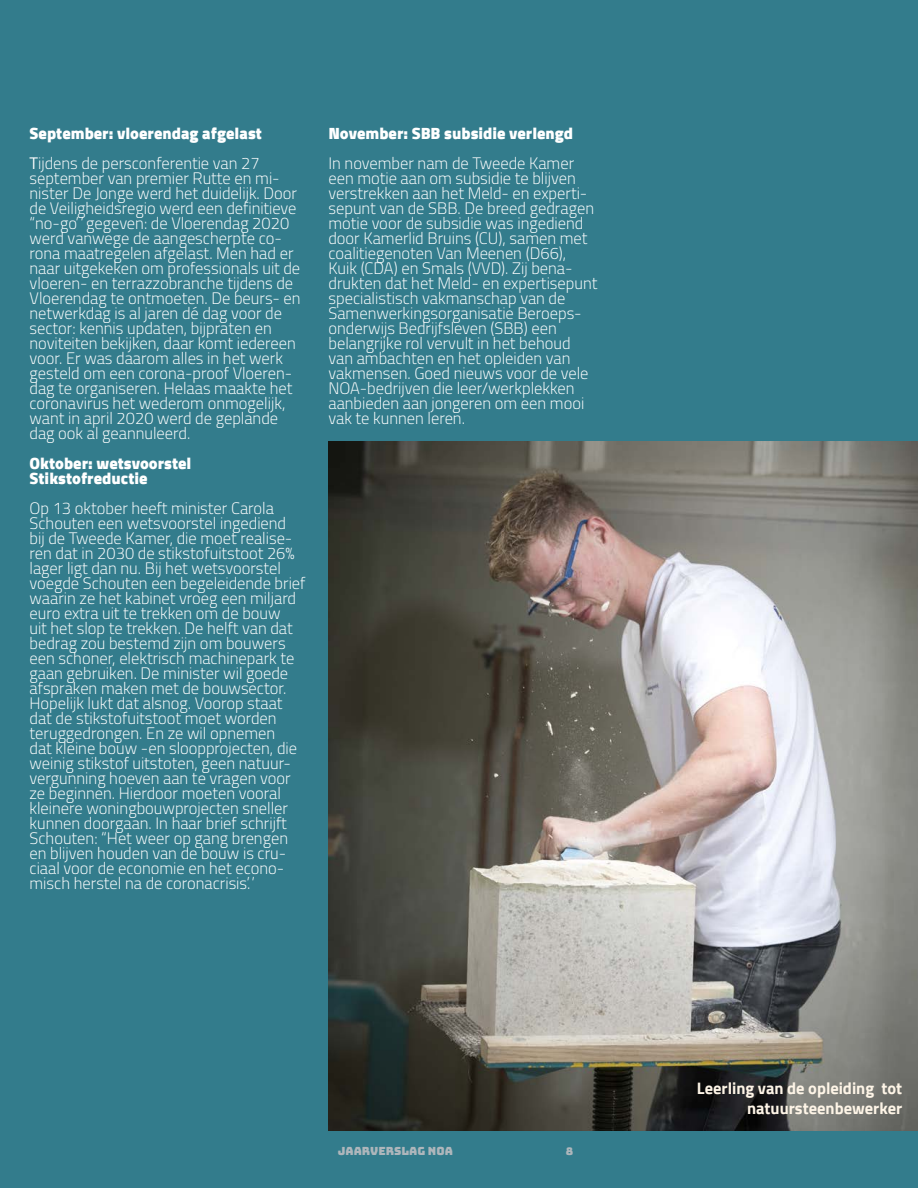
<style>
.page{position:relative;width:918px;height:1188px;background:#337c8c}
.page>*{position:absolute;margin:0;border:0;box-sizing:border-box;transform-origin:0 0}
.Body_Text_-_White_Dr{font:300 16.5px/15px "Cairo";color:#fff}
.Body_Text_-_White_Dr-2{font:900 16.5px/15px "Cairo";color:#fff}
.t1{font:700 16.5px/19.8px "Cairo";color:#fef5e7;text-align:right}
.t2{font:11.25px "Bungee";color:#aeb6bb}
.t3{font:10.5px "Bungee";color:#aeb6bb}
.s1{font-weight:400}
</style>
<div class="page">
<img style="left:329px;top:441px;width:589px;height:690px">
<p class="Body_Text_-_White_Dr-2" style="left:30px;top:126px;width:234px">September: vloerendag afgelast</p>
<p class="Body_Text_-_White_Dr" style="left:30px;top:156px;width:273px"><span class="s1">T</span>ijdens de persconferentie van 27 september van premier Rutte en mi&shy;nister De Jonge werd het duidelijk. Door de Veiligheidsregio werd een definitieve “no-go” gegeven: de Vloerendag 2020 werd vanwege de aangescherpte co&shy;rona maatregelen afgelast. Men had er naar uitgekeken om professionals uit de vloeren- en terrazzobranche tijdens de Vloerendag te ontmoeten. De beurs- en netwerkdag is al jaren dé dag voor de sector: kennis updaten, bijpraten en noviteiten bekijken, daar komt iedereen voor. Er was daarom alles in het werk gesteld om een corona-proof Vloeren&shy;dag te organiseren. Helaas maakte het coronavirus het wederom onmogelijk, want in april 2020 werd de geplande dag ook al geannuleerd.</p>
<p class="Body_Text_-_White_Dr-2" style="left:30px;top:456px;width:163px">Oktober: wetsvoorstel<br>Stikstofreductie</p>
<p class="Body_Text_-_White_Dr" style="left:30px;top:501px;width:277px">Op 13 oktober heeft minister Carola Schouten een wetsvoorstel ingediend bij de Tweede Kamer, die moet realise&shy;ren dat in 2030 de stikstofuitstoot 26% lager ligt dan nu. Bij het wetsvoorstel voegde Schouten een begeleidende brief waarin ze het kabinet vroeg een miljard euro extra uit te trekken om de bouw<br>uit het slop te trekken. De helft van dat bedrag zou bestemd zijn om bouwers een schoner, elektrisch machinepark te gaan gebruiken. De minister wil goede afspraken maken met de bouwsector.<br>Hopelijk lukt dat alsnog. Voorop staat dat de stikstofuitstoot moet worden teruggedrongen. En ze wil opnemen<br>dat kleine bouw -en sloopprojecten, die weinig stikstof uitstoten, geen natuur&shy;vergunning hoeven aan te vragen voor ze beginnen. Hierdoor moeten vooral kleinere woningbouwprojecten sneller kunnen doorgaan. In haar brief schrijft Schouten: “Het weer op gang brengen en blijven houden van de bouw is cru&shy;ciaal voor de economie en het econo&shy;misch herstel na de coronacrisis.”</p>
<p class="Body_Text_-_White_Dr-2" style="left:328px;top:126px;width:246px">November: SBB subsidie verlengd</p>
<p class="Body_Text_-_White_Dr" style="left:328px;top:155px;width:270px">In november nam de Tweede Kamer een motie aan om subsidie te blijven verstrekken aan het Meld- en experti&shy;sepunt van de SBB. De breed gedragen motie voor de subsidie was ingediend door Kamerlid Bruins (CU), samen met coalitiegenoten Van Meenen (D66), Kuik (CDA) en Smals (VVD). Zij bena&shy;drukten dat het Meld- en expertisepunt specialistisch vakmanschap van de Samenwerkingsorganisatie Beroeps&shy;onderwijs Bedrijfsleven (SBB) een belangrijke rol vervult in het behoud van ambachten en het opleiden van vakmensen. Goed nieuws voor de vele NOA-bedrijven die leer/werkplekken aanbieden aan jongeren om een mooi vak te kunnen leren.</p>
<p class="t2" style="left:338px;top:1145px;width:117px">JAARVERSLAG NOA</p>
<p class="t3" style="left:566px;top:1146px;width:9px">8</p>
<p class="t1" style="left:697px;top:1078px;width:207px">Leerling van de opleiding tot natuursteenbewerker</p>
</div>
